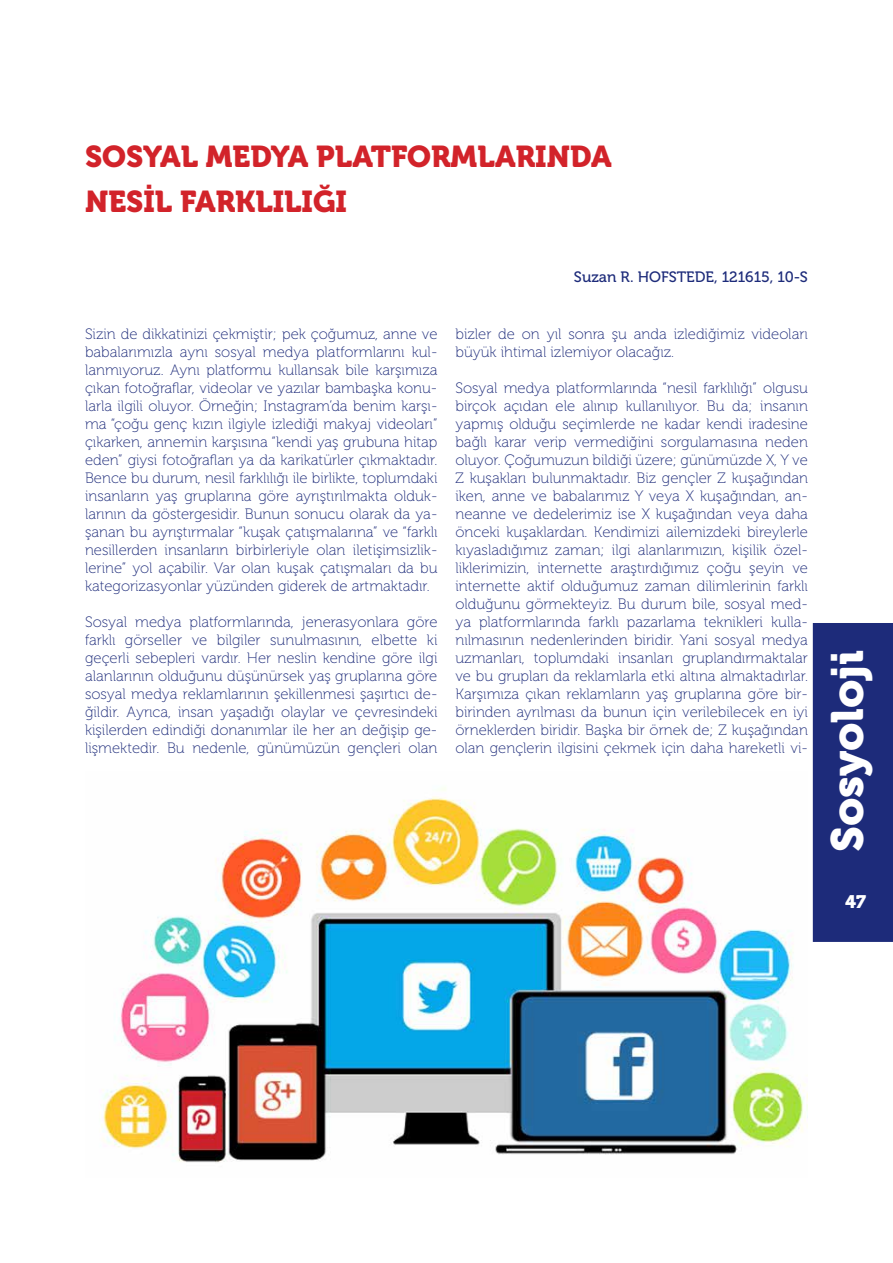
<style>
.page{position:relative;width:893px;height:1263px;background:#fff}
.page>*{position:absolute;margin:0;border:0;box-sizing:border-box;transform-origin:0 0}
.t1{font:45px "Museo 900";color:#fff}
.t2{font:30px/45px "Museo 900";color:#d2232a}
.t3{font:18px "Museo 900";color:#fff}
.t4{font:15px/18px "Museo 100";color:#1d2b7a;text-align:justify}
.t5{font:15px "Museo 500";color:#1d2b7a}
</style>
<div class="page">
<div style="left:813px;top:623px;width:80px;height:319px;background:#1d2b7a"></div>
<img style="left:101px;top:787px;width:707px;height:376px">
<h2 class="t2" style="left:85px;top:134px;width:528px">SOSYAL MEDYA PLATFORMLARINDA<br>NESİL FARKLILIĞI</h2>
<p class="t4" style="left:85px;top:325px;width:354px">Sizin de dikkatinizi çekmiştir; pek çoğumuz, anne ve babalarımızla aynı sosyal medya platformlarını kul&shy;lanmıyoruz. Aynı platformu kullansak bile karşımıza çıkan fotoğraflar, videolar ve yazılar bambaşka konu&shy;larla ilgili oluyor. Örneğin; Instagram’da benim karşı&shy;ma “çoğu genç kızın ilgiyle izlediği makyaj videoları” çıkarken, annemin karşısına “kendi yaş grubuna hitap eden” giysi fotoğrafları ya da karikatürler çıkmaktadır.<br>Bence bu durum, nesil farklılığı ile birlikte, toplumdaki insanların yaş gruplarına göre ayrıştırılmakta olduk&shy;larının da göstergesidir. Bunun sonucu olarak da ya&shy;şanan bu ayrıştırmalar “kuşak çatışmalarına” ve “farklı nesillerden insanların birbirleriyle olan iletişimsizlik&shy;lerine” yol açabilir. Var olan kuşak çatışmaları da bu kategorizasyonlar yüzünden giderek de artmaktadır.</p>
<p class="t4" style="left:85px;top:613px;width:354px">Sosyal medya platformlarında, jenerasyonlara göre farklı görseller ve bilgiler sunulmasının, elbette ki geçerli sebepleri vardır. Her neslin kendine göre ilgi alanlarının olduğunu düşünürsek yaş gruplarına göre sosyal medya reklamlarının şekillenmesi şaşırtıcı de&shy;ğildir. Ayrıca, insan yaşadığı olaylar ve çevresindeki kişilerden edindiği donanımlar ile her an değişip ge&shy;lişmektedir. Bu nedenle, günümüzün gençleri olan</p>
<p class="t5" style="left:574px;top:268px;width:235px">Suzan R. HOFSTEDE, 121615, 10-S</p>
<p class="t4" style="left:455px;top:325px;width:354px">bizler de on yıl sonra şu anda izlediğimiz videoları büyük ihtimal izlemiyor olacağız.</p>
<p class="t4" style="left:455px;top:379px;width:354px">Sosyal medya platformlarında “nesil farklılığı” olgusu birçok açıdan ele alınıp kullanılıyor. Bu da; insanın yapmış olduğu seçimlerde ne kadar kendi iradesine bağlı karar verip vermediğini sorgulamasına neden oluyor. Çoğumuzun bildiği üzere; günümüzde X, Y ve Z kuşakları bulunmaktadır. Biz gençler Z kuşağından iken, anne ve babalarımız Y veya X kuşağından, an&shy;neanne ve dedelerimiz ise X kuşağından veya daha önceki kuşaklardan. Kendimizi ailemizdeki bireylerle kıyasladığımız zaman; ilgi alanlarımızın, kişilik özel&shy;liklerimizin, internette araştırdığımız çoğu şeyin ve internette aktif olduğumuz zaman dilimlerinin farklı olduğunu görmekteyiz. Bu durum bile, sosyal med&shy;ya platformlarında farklı pazarlama teknikleri kulla&shy;nılmasının nedenlerinden biridir. Yani sosyal medya uzmanları, toplumdaki insanları gruplandırmaktalar ve bu grupları da reklamlarla etki altına almaktadırlar.<br>Karşımıza çıkan reklamların yaş gruplarına göre bir&shy;birinden ayrılması da bunun için verilebilecek en iyi örneklerden biridir. Başka bir örnek de; Z kuşağından olan gençlerin ilgisini çekmek için daha hareketli vi-</p>
<h1 class="t1" style="left:822px;top:852px;width:205px;rotate:-90deg">Sosyoloji</h1>
<p class="t3" style="left:845px;top:891px;width:23px">47</p>
</div>
